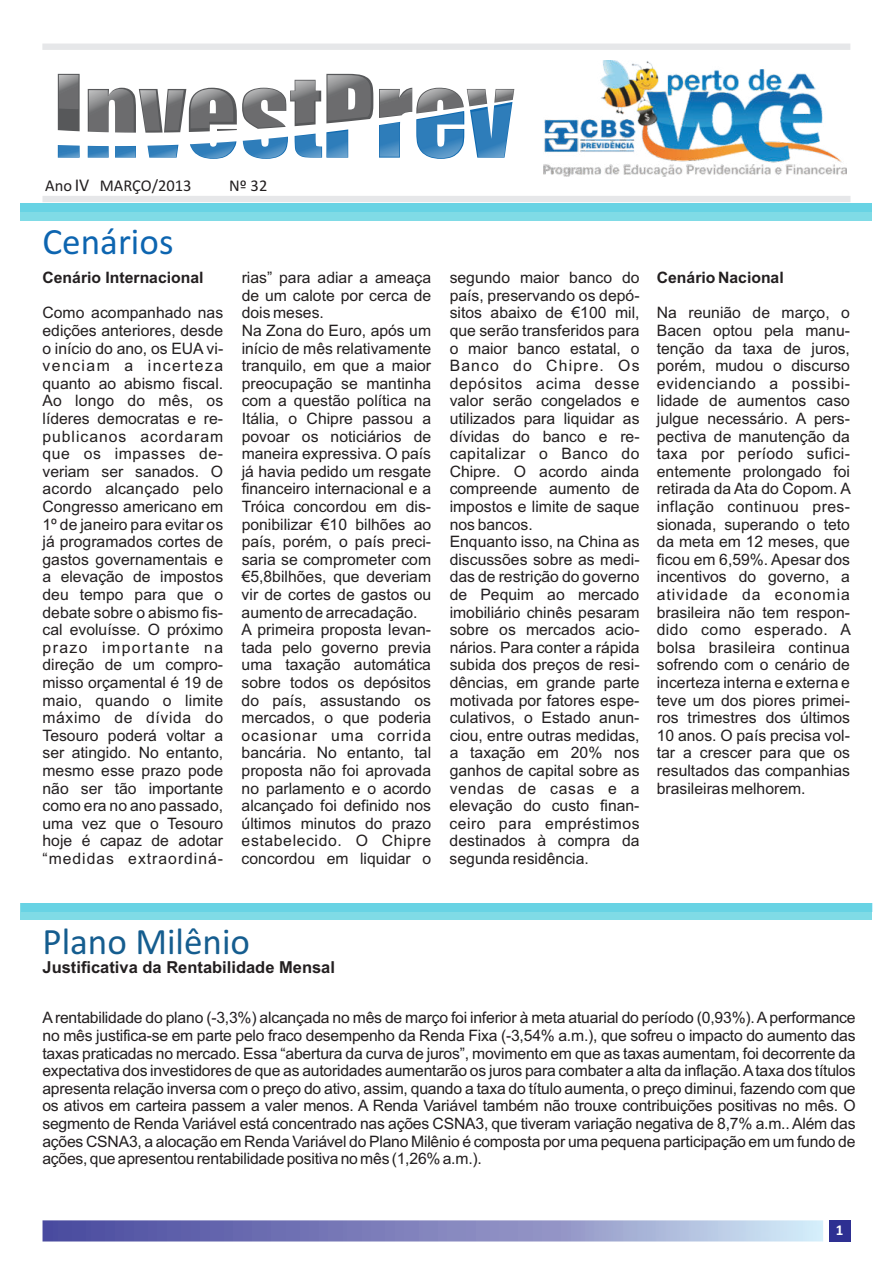
<style>
.page{position:relative;width:893px;height:1263px;background:#fff}
.page>*{position:absolute;margin:0;border:0;box-sizing:border-box;transform-origin:0 0}
.t1{font:37.5px "Calibri";color:#155d8f}
.t2{font:37.5px "Calibri";color:#0d65b0}
.t3{font:700 16.5px "Arial";color:#231f20}
.t4{font:16.5px "Calibri";color:#231f20}
.t5{font:15.75px/17.5px "Arial";color:#231f20;text-align:justify}
.t6{font:700 15.75px "Arial";color:#231f20}
.t7{font:700 15px "Calibri";color:#fff}
.s1{font-size:18px}
</style>
<div class="page">
<svg style="left:379px;top:88px;width:135px;height:71px"></svg>
<svg style="left:88px;top:74px;width:285px;height:85px"></svg>
<svg style="left:58px;top:145px;width:22px;height:13px"></svg>
<svg style="left:58px;top:74px;width:22px;height:57px"></svg>
<img style="left:543px;top:60px;width:303px;height:117px">
<div style="left:42px;top:196px;width:808px;height:6px;background:#e6e7e9"></div>
<div style="left:42px;top:44px;width:808px;height:6px;background:#e6e7e9"></div>
<div style="left:829px;top:1220px;width:21px;height:21px;background:#2e3092"></div>
<img style="left:43px;top:1220px;width:780px;height:21px">
<div style="left:21px;top:203px;width:851px;height:18px;background:#74d7e5"></div>
<div style="left:21px;top:904px;width:851px;height:16px;background:#00b7ce;opacity:.5"></div>
<p class="t4" style="left:45px;top:177px;width:148px">Ano <span class="s1">IV</span> MARÇO/2013</p>
<p class="t4" style="left:229px;top:177px;width:40px">Nº 32</p>
<h1 class="t2" style="left:43px;top:223px;width:132px">Cenários</h1>
<p class="t6" style="left:43px;top:272px;width:163px">Cenário Internacional</p>
<p class="t5" style="left:42px;top:304px;width:182px">Como acompanhado nas edições anteriores, desde o início do ano, os EUA vi&shy;venciam a incerteza quanto ao abismo fiscal.<br>Ao longo do mês, os líderes democratas e re&shy;publicanos acordaram que os impasses de&shy;veriam ser sanados. O acordo alcançado pelo Congresso americano em 1º de janeiro para evitar os já programados cortes de gastos governamentais e a elevação de impostos deu tempo para que o debate sobre o abismo fis&shy;cal evoluísse. O próximo prazo importante na direção de um compro&shy;misso orçamental é 19 de maio, quando o limite máximo de dívida do Tesouro poderá voltar a ser atingido. No entanto, mesmo esse prazo pode não ser tão importante como era no ano passado, uma vez que o Tesouro hoje é capaz de adotar “medidas extraordiná-</p>
<p class="t5" style="left:242px;top:269px;width:191px;text-align:left">rias” para adiar a ameaça de um calote por cerca de dois meses.<br>Na Zona do Euro, após um início de mês relativamente tranquilo, em que a maior preocupação se mantinha com a questão política na<br>Itália, o Chipre passou a povoar os noticiários de maneira expressiva. O país já havia pedido um resgate financeiro internacional e a<br>Tróica concordou em dis&shy;ponibilizar €10 bilhões ao país, porém, o país preci&shy;saria se comprometer com €5,8bilhões, que deveriam vir de cortes de gastos ou aumento de arrecadação.<br>A primeira proposta levan&shy;tada pelo governo previa uma taxação automática sobre todos os depósitos do país, assustando os mercados, o que poderia ocasionar uma corrida bancária. No entanto, tal proposta não foi aprovada no parlamento e o acordo alcançado foi definido nos últimos minutos do prazo estabelecido. O Chipre concordou em liquidar o</p>
<p class="t5" style="left:450px;top:269px;width:191px;text-align:left">segundo maior banco do país, preservando os depó&shy;sitos abaixo de €100 mil, que serão transferidos para o maior banco estatal, o<br>Banco do Chipre. Os depósitos acima desse valor serão congelados e utilizados para liquidar as dívidas do banco e re&shy;capitalizar o Banco do<br>Chipre. O acordo ainda compreende aumento de impostos e limite de saque nos bancos.<br>Enquanto isso, na China as discussões sobre as medi&shy;das de restrição do governo de Pequim ao mercado imobiliário chinês pesaram sobre os mercados acio&shy;nários. Para conter a rápida subida dos preços de resi&shy;dências, em grande parte motivada por fatores espe&shy;culativos, o Estado anun&shy;ciou, entre outras medidas, a taxação em 20% nos ganhos de capital sobre as vendas de casas e a elevação do custo finan&shy;ceiro para empréstimos destinados à compra da segunda residência.</p>
<p class="t6" style="left:657px;top:272px;width:128px">Cenário Nacional</p>
<p class="t5" style="left:657px;top:304px;width:196px">Na reunião de março, o Bacen optou pela manu&shy;tenção da taxa de juros, porém, mudou o discurso evidenciando a possibi&shy;lidade de aumentos caso julgue necessário. A pers&shy;pectiva de manutenção da taxa por período sufici&shy;entemente prolongado foi retirada da Ata do Copom. A inflação continuou pres&shy;sionada, superando o teto da meta em 12 meses, que ficou em 6,59%. Apesar dos incentivos do governo, a atividade da economia brasileira não tem respon&shy;dido como esperado. A bolsa brasileira continua sofrendo com o cenário de incerteza interna e externa e teve um dos piores primei&shy;ros trimestres dos últimos 10 anos. O país precisa vol&shy;tar a crescer para que os resultados das companhias brasileiras melhorem.</p>
<h1 class="t1" style="left:43px;top:923px;width:209px">Plano Milênio</h1>
<p class="t3" style="left:43px;top:961px;width:294px">Justificativa da Rentabilidade Mensal</p>
<p class="t5" style="left:42px;top:1009px;width:815px">A rentabilidade do plano (-3,3%) alcançada no mês de março foi inferior à meta atuarial do período (0,93%). A performance no mês justifica-se em parte pelo fraco desempenho da Renda Fixa (-3,54% a.m.), que sofreu o impacto do aumento das taxas praticadas no mercado. Essa “abertura da curva de juros”, movimento em que as taxas aumentam, foi decorrente da expectativa dos investidores de que as autoridades aumentarão os juros para combater a alta da inflação. A taxa dos títulos apresenta relação inversa com o preço do ativo, assim, quando a taxa do título aumenta, o preço diminui, fazendo com que os ativos em carteira passem a valer menos. A Renda Variável também não trouxe contribuições positivas no mês. O segmento de Renda Variável está concentrado nas ações CSNA3, que tiveram variação negativa de 8,7% a.m.. Além das ações CSNA3, a alocação em Renda Variável do Plano Milênio é composta por uma pequena participação em um fundo de ações, que apresentou rentabilidade positiva no mês (1,26% a.m.).</p>
<p class="t7" style="left:836px;top:1223px;width:9px">1</p>
</div>
